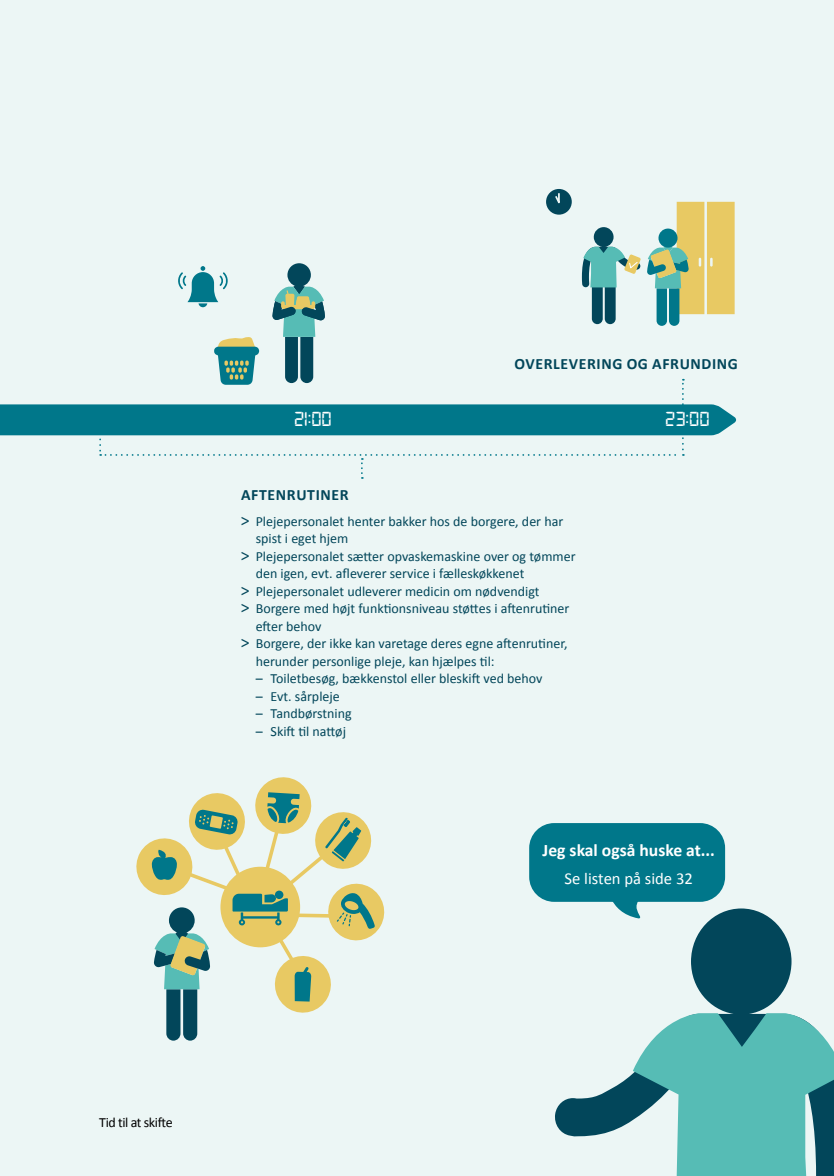
<style>
.page{position:relative;width:834px;height:1176px;background:#fff}
.page>*{position:absolute;margin:0;border:0;box-sizing:border-box;transform-origin:0 0}
.t1{font:21.53px "Digital 7";color:#fff}
.t2{font:700 17.68px "Calibri";color:#fff}
._05_Brød{font:16.62px "Calibri";color:#fff}
.t3{font:700 15.75px "Calibri";letter-spacing:.04em;color:#02465a}
.t4{font:14px/17.5px "Calibri";color:#02465a}
.t5{font:14px "Calibri";letter-spacing:-.03em;color:#000}
.s1{font-size:17.5px}
</style>
<div class="page">
<div style="left:0;top:0;width:833px;height:1176px;background:#ecf6f5"></div>
<svg style="left:136px;top:777px;width:248px;height:263px"></svg>
<div style="left:546px;top:189px;width:25px;height:26px;background:#02465a;border-radius:50%"></div>
<svg style="left:0;top:192px;width:736px;height:287px"></svg>
<div style="left:529px;top:823px;width:196px;height:79px;background:#00778a;border-radius:25px"></div>
<svg style="left:605px;top:901px;width:57px;height:7px"></svg>
<svg style="left:555px;top:908px;width:237px;height:229px"></svg>
<svg style="left:632px;top:1013px;width:201px;height:163px"></svg>
<p class="t3" style="left:514px;top:352px;width:225px">OVERLEVERING OG AFRUNDING</p>
<p class="t1" style="left:294px;top:410px;width:39px">21:00</p>
<p class="t1" style="left:665px;top:410px;width:46px">23:00</p>
<p class="t3" style="left:241px;top:484px;width:109px">AFTENRUTINER</p>
<p class="t4" style="left:256px;top:512px;width:309px;text-indent:-15px"><span class="s1">&gt;</span> Plejepersonalet henter bakker hos de borgere, der har spist i eget hjem</p>
<p class="t4" style="left:256px;top:547px;width:321px;text-indent:-15px"><span class="s1">&gt;</span> Plejepersonalet sætter opvaskemaskine over og tømmer den igen, evt. afleverer service i fælleskøkkenet</p>
<p class="t4" style="left:241px;top:582px;width:300px"><span class="s1">&gt;</span> Plejepersonalet udleverer medicin om nødvendigt</p>
<p class="t4" style="left:256px;top:600px;width:315px;text-indent:-15px"><span class="s1">&gt;</span> Borgere med højt funktionsniveau støttes i aftenrutiner efter behov</p>
<p class="t4" style="left:256px;top:635px;width:313px;text-indent:-15px"><span class="s1">&gt;</span> Borgere, der ikke kan varetage deres egne aftenrutiner, herunder personlige pleje, kan hjælpes til:</p>
<p class="t4" style="left:256px;top:670px;width:288px">– Toiletbesøg, bækkenstol eller bleskift ved behov</p>
<p class="t4" style="left:256px;top:687px;width:86px">– Evt. sårpleje</p>
<p class="t4" style="left:256px;top:705px;width:97px">– Tandbørstning</p>
<p class="t4" style="left:256px;top:722px;width:92px">– Skift til nattøj</p>
<p class="t2" style="left:542px;top:838px;width:174px">Jeg skal også huske at...</p>
<p class="_05_Brød" style="left:564px;top:866px;width:130px">Se listen på side 32</p>
<p class="t5" style="left:99px;top:1112px;width:75px">Tid til at skifte</p>
</div>
